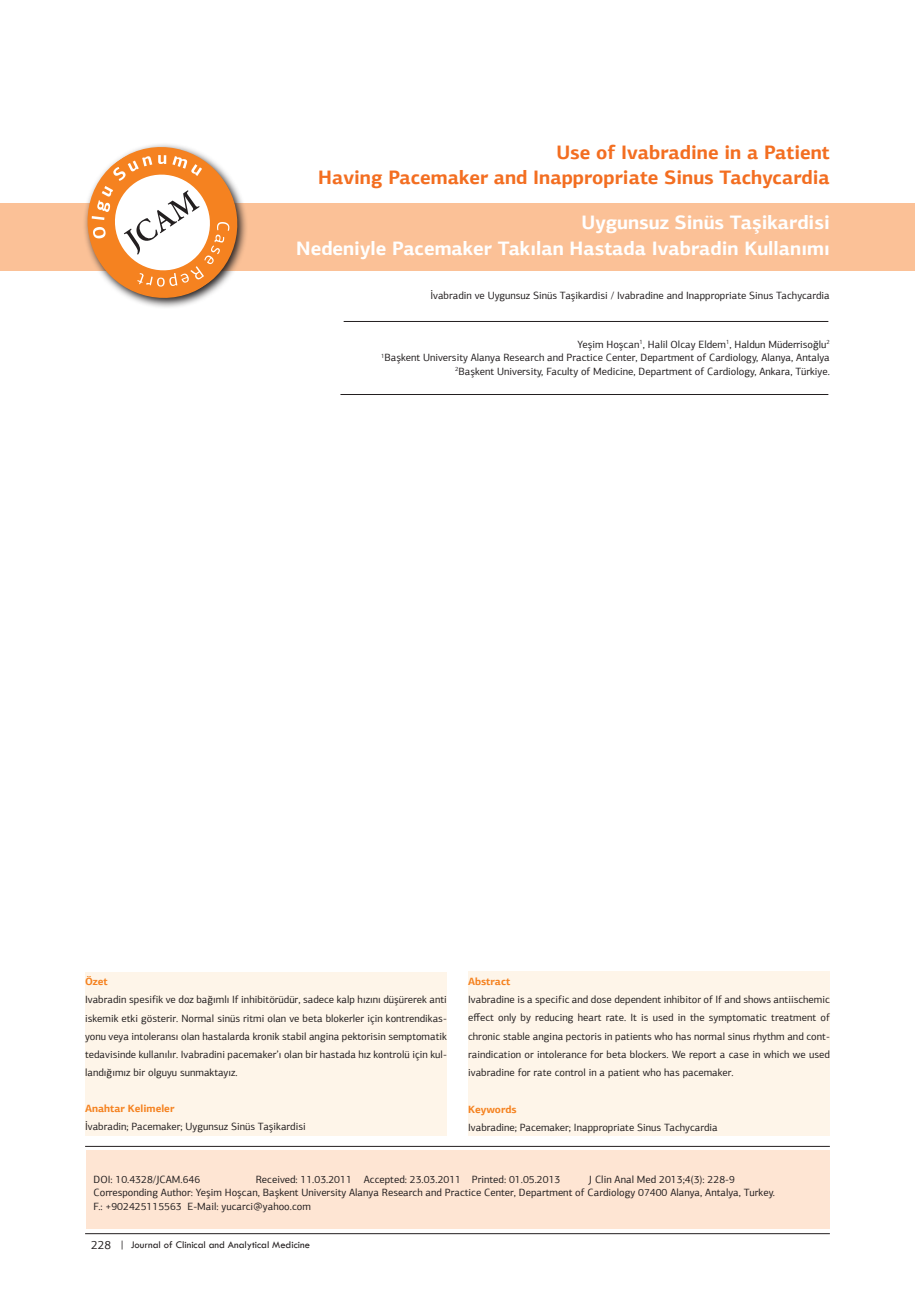
<style>
.page{position:relative;width:915px;height:1306px;background:#fff}
.page>*{position:absolute;margin:0;border:0;box-sizing:border-box;transform-origin:0 0}
.t1{font:700 19.5px/25.5px "PF Agora Sans Pro";color:#fff;text-align:right}
.t2{font:700 19.5px/25.5px "PF Agora Sans Pro";color:#f36e21;text-align:right}
.t3{font:10.5px/18.1px "PF Agora Sans Pro";color:#231f20}
.t4{font:10.5px "Tw Cen";color:#231f20}
.s1{font-weight:700;color:#f58220}
.s2{font-family:"PF Agora Sans Pro";font-size:12px}
</style>
<div class="page">
<div style="left:87px;top:1150px;width:742px;height:79px;background:#fee5d3"></div>
<div style="left:0;top:203px;width:914px;height:67px;background:#fbc197"></div>
<hr style="left:85px;top:1146px;width:744px;height:1px;background:#231f20">
<hr style="left:343px;top:321px;width:485px;height:1px;background:#231f20">
<hr style="left:340px;top:394px;width:488px;height:1px;background:#231f20">
<svg style="left:77px;top:144px;width:170px;height:164px"></svg>
<div style="left:85px;top:972px;width:361px;height:163px;background:#fef5e9"></div>
<div style="left:468px;top:971px;width:361px;height:165px;background:#fef5e9"></div>
<hr style="left:85px;top:1233px;width:744px;height:1px;background:#231f20">
<p class="t2" style="left:318px;top:139px;width:513px">Use of Ivabradine in a Patient<br>Having Pacemaker and Inappropriate Sinus Tachycardia</p>
<p class="t1" style="left:296px;top:210px;width:535px">Uygunsuz Sinüs Taşikardisi<br>Nedeniyle Pacemaker Takılan Hastada Ivabradin Kullanımı</p>
<p class="t3" style="left:430px;top:286px;width:401px">İvabradin ve Uygunsuz Sinüs Taşikardisi / Ivabradine and Inappropriate Sinus Tachycardia</p>
<p class="t3" style="left:381px;top:337px;width:450px;line-height:13.5px;text-align:right">Yeşim Hoşcan<sup>1</sup>, Halil Olcay Eldem<sup>1</sup>, Haldun Müderrisoğlu<sup>2<br>1</sup>Başkent University Alanya Research and Practice Center, Department of Cardiology, Alanya, Antalya<br><sup>2</sup>Başkent University, Faculty of Medicine, Department of Cardiology, Ankara, Türkiye.</p>
<p class="t3" style="left:85px;top:972px;width:363px"><span class="s1">Özet<br></span>Ivabradin spesifik ve doz bağımlı If inhibitörüdür, sadece kalp hızını düşürerek anti iskemik etki gösterir. Normal sinüs ritmi olan ve beta blokerler için kontrendikas&shy;yonu veya intoleransı olan hastalarda kronik stabil angina pektorisin semptomatik tedavisinde kullanılır. Ivabradini pacemaker’ı olan bir hastada hız kontrolü için kul&shy;landığımız bir olguyu sunmaktayız.</p>
<p class="t3" style="left:85px;top:1099px;width:222px"><span class="s1">Anahtar Kelimeler<br></span>İvabradin; Pacemaker; Uygunsuz Sinüs Taşikardisi</p>
<p class="t3" style="left:468px;top:972px;width:363px"><span class="s1">Abstract<br></span>Ivabradine is a specific and dose dependent inhibitor of If and shows antiischemic effect only by reducing heart rate. It is used in the symptomatic treatment of chronic stable angina pectoris in patients who has normal sinus rhythm and cont&shy;raindication or intolerance for beta blockers. We report a case in which we used ivabradine for rate control in a patient who has pacemaker.</p>
<p class="t3" style="left:468px;top:1099px;width:251px"><span class="s1">Keywords<br></span>Ivabradine; Pacemaker; Inappropriate Sinus Tachycardia</p>
<p class="t3" style="left:94px;top:1172px;width:682px;line-height:13.5px;text-indent:495px">J Clin Anal Med 2013;4(3): 228-9<br>Corresponding Author: Yeşim Hoşcan, Başkent University Alanya Research and Practice Center, Department of Cardiology 07400 Alanya, Antalya, Turkey.<br>F.: +902425115563 E-Mail: yucarci@yahoo.com</p>
<p class="t3" style="left:94px;top:1169px;width:108px">DOI: 10.4328/JCAM.646</p>
<p class="t3" style="left:256px;top:1169px;width:306px">Received: 11.03.2011 Accepted: 23.03.2011 Printed: 01.05.2013</p>
<p class="t4" style="left:91px;top:1237px;width:220px"><span class="s2">228</span> | Journal of Clinical and Analytical Medicine</p>
<p class="t4" style="left:89px;top:1243px;width:198px"><span class="s2">1</span> | Journal of Clinical and Analytical Medicine</p>
</div>
